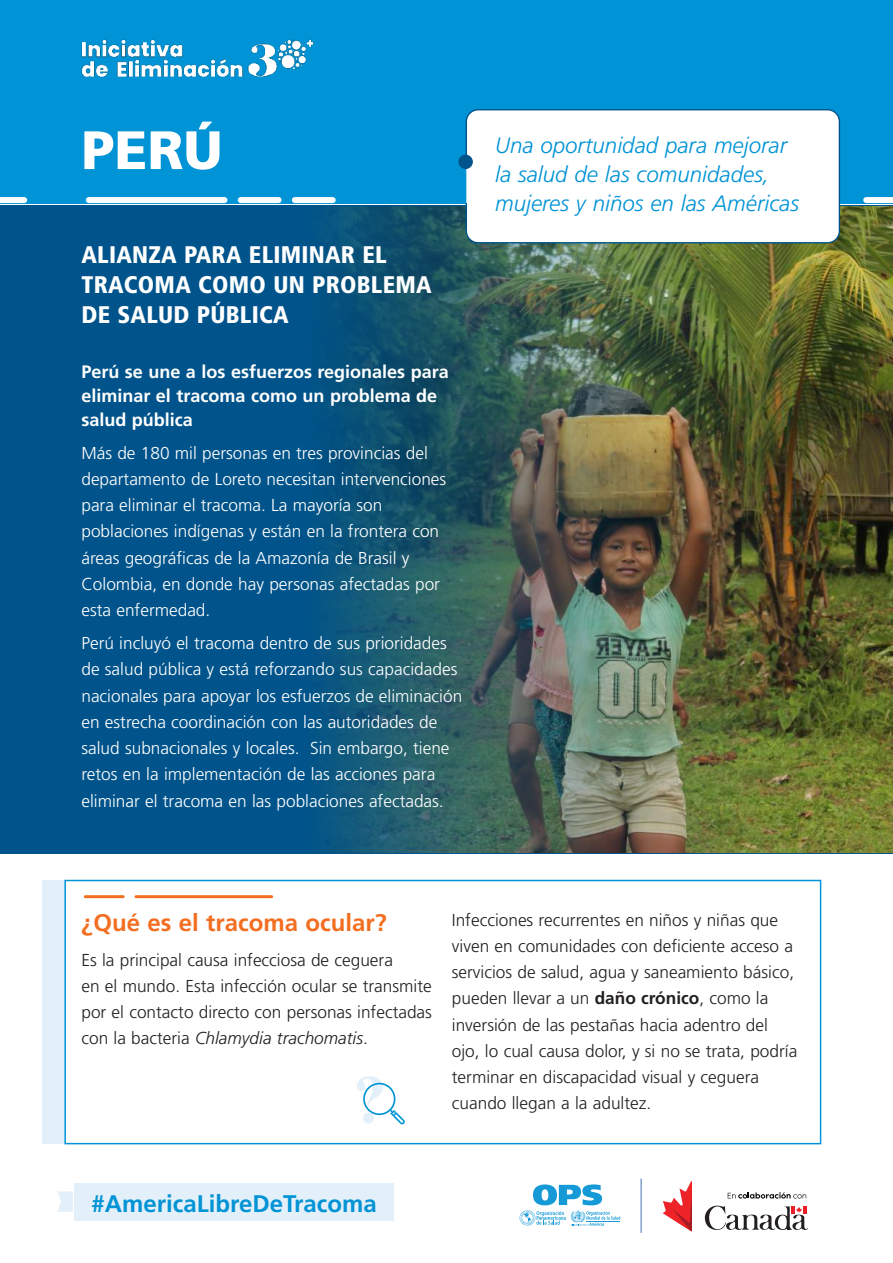
<style>
.page{position:relative;width:893px;height:1263px;background:#fff}
.page>*{position:absolute;margin:0;border:0;box-sizing:border-box;transform-origin:0 0}
.t1{font:54px "Frutiger LT 75 Blk";color:#fff}
.t2{font:24px/30px "Frutiger LT 77 Blk Cn";letter-spacing:.01em;color:#fff}
.t3{font:24px "Frutiger LT 65 Bd";color:#f36e21}
.t4{font:24px "Frutiger LT 65 Bd";color:#0093d5}
.t5{font:22.35px/29.2px "Frutiger LT 46 Lt It";color:#0093d5}
.t6{font:18px/24px "Frutiger LT 65 Bd";color:#fff}
.t7{font:17.25px/26.2px "Frutiger LT 45 Lt";color:#fff}
.t8{font:17.25px/26.2px "Frutiger LT 45 Lt";color:#231f20}
.t9{font:17.25px "Frutiger LT 46 Lt It";color:#231f20}
.s1{font-family:"Frutiger LT 45 Lt"}
.s2{font-family:"Frutiger LT 65 Bd"}
</style>
<div class="page">
<div style="left:0;top:205px;width:893px;height:648px;background:#00548b"></div>
<img style="left:322px;top:206px;width:571px;height:646px">
<hr style="left:641px;top:1178px;width:1px;height:55px;background:#4671b8">
<svg style="left:520px;top:1184px;width:100px;height:42px"></svg>
<svg style="left:663px;top:1181px;width:28px;height:50px"></svg>
<svg style="left:705px;top:1192px;width:103px;height:39px"></svg>
<div style="left:0;top:0;width:893px;height:203px;background:#0093d5"></div>
<div style="left:89px;top:197px;width:136px;height:6px;background:#fff"></div>
<div style="left:241px;top:197px;width:38px;height:6px;background:#fff"></div>
<div style="left:0;top:197px;width:24px;height:6px;background:#fff"></div>
<div style="left:866px;top:197px;width:27px;height:6px;background:#fff"></div>
<div style="left:295px;top:197px;width:38px;height:6px;background:#fff"></div>
<div style="left:465px;top:109px;width:376px;height:135px;background:#fff"></div>
<div style="left:458px;top:155px;width:15px;height:14px;background:#00548b;border-radius:50%"></div>
<div style="left:43px;top:880px;width:778px;height:264px;background:#e4f0f9"></div>
<div style="left:64px;top:880px;width:757px;height:264px;background:#fff;border:2px solid #0093d5"></div>
<hr style="left:136px;top:895px;width:136px;height:3px;background:#f36e21">
<hr style="left:85px;top:895px;width:38px;height:3px;background:#f36e21">
<svg style="left:357px;top:1076px;width:48px;height:48px"></svg>
<svg style="left:58px;top:1191px;width:15px;height:21px"></svg>
<div style="left:74px;top:1183px;width:320px;height:38px;background:#e4f0f9"></div>
<img style="left:81px;top:39px;width:233px;height:38px">
<h1 class="t1" style="left:81px;top:118px;width:142px">PERÚ</h1>
<h2 class="t2" style="left:81px;top:239px;width:352px">ALIANZA PARA ELIMINAR EL<br>TRACOMA COMO UN PROBLEMA<br>DE SALUD PÚBLICA</h2>
<p class="t6" style="left:81px;top:359px;width:369px">Perú se une a los esfuerzos regionales para eliminar el tracoma como un problema de salud pública</p>
<p class="t7" style="left:81px;top:440px;width:366px">Más de 180 mil personas en tres provincias del departamento de Loreto necesitan intervenciones para eliminar el tracoma. La mayoría son poblaciones indígenas y están en la frontera con áreas geográficas de la Amazonía de Brasil y Colombia, en donde hay personas afectadas por esta enfermedad.</p>
<p class="t7" style="left:81px;top:630px;width:382px">Perú incluyó el tracoma dentro de sus prioridades de salud pública y está reforzando sus capacidades nacionales para apoyar los esfuerzos de eliminación en estrecha coordinación con las autoridades de salud subnacionales y locales. Sin embargo, tiene retos en la implementación de las acciones para eliminar el tracoma en las poblaciones afectadas.</p>
<p class="t5" style="left:495px;top:131px;width:305px">Una oportunidad para mejorar la salud de las comunidades, mujeres y niños en las Américas</p>
<h2 class="t3" style="left:81px;top:908px;width:307px">¿Qué es el tracoma ocular?</h2>
<p class="t8" style="left:81px;top:947px;width:352px">Es la principal causa infecciosa de ceguera<br>en el mundo. Esta infección ocular se transmite por el contacto directo con personas infectadas</p>
<p class="t9" style="left:81px;top:1029px;width:288px"><span class="s1">con la bacteria</span> Chlamydia trachomatis<span class="s1">.</span></p>
<p class="t8" style="left:452px;top:907px;width:347px">Infecciones recurrentes en niños y niñas que viven en comunidades con deficiente acceso a servicios de salud, agua y saneamiento básico, pueden llevar a un <span class="s2">daño crónico</span>, como la inversión de las pestañas hacia adentro del ojo, lo cual causa dolor, y si no se trata, podría terminar en discapacidad visual y ceguera cuando llegan a la adultez.</p>
<h2 class="t4" style="left:91px;top:1189px;width:287px">#AmericaLibreDeTracoma</h2>
</div>
